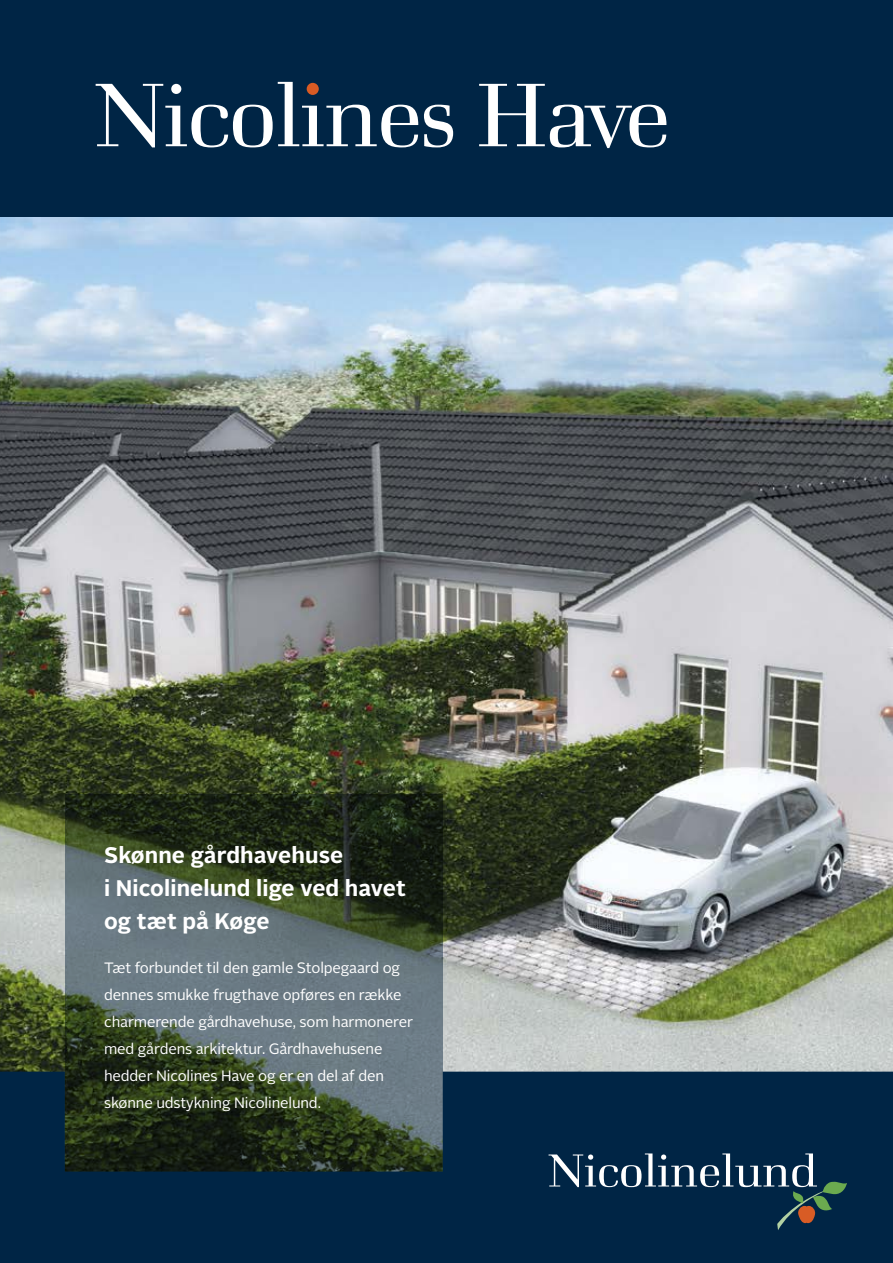
<style>
.page{position:relative;width:893px;height:1263px;background:#fff}
.page>*{position:absolute;margin:0;border:0;box-sizing:border-box;transform-origin:0 0}
.t1{font:94.5px "De Archie";letter-spacing:-.025em;color:#fff}
.t2{font:700 22.5px/33px "Alright Sans";letter-spacing:.005em;color:#fff}
.t3{font:15px/27px "Alright Sans";letter-spacing:-.01em;color:#fff}
</style>
<div class="page">
<img style="left:0;top:216px;width:893px;height:855px">
<div style="left:0;top:0;width:893px;height:216px;background:#002545"></div>
<svg style="left:65px;top:794px;width:378px;height:277px;background:#495750"></svg>
<svg style="left:0;top:1071px;width:893px;height:192px;background:#0c2b3e"></svg>
<svg style="left:549px;top:1153px;width:298px;height:77px;background:#1d3d56"></svg>
<div style="left:307px;top:83px;width:12px;height:12px;background:#d85b24;border-radius:50%"></div>
<h1 class="t1" style="left:94px;top:58px;width:579px">Nicolines Have</h1>
<h2 class="t2" style="left:104px;top:839px;width:303px">Skønne gårdhavehuse<br>i Nicolinelund lige ved havet og tæt på Køge</h2>
<p class="t3" style="left:104px;top:954px;width:311px">Tæt forbundet til den gamle Stolpegaard og dennes smukke frugthave opføres en række charmerende gårdhavehuse, som harmonerer med gårdens arkitektur. Gårdhavehusene hedder Nicolines Have og er en del af den skønne udstykning Nicolinelund.</p>
</div>
